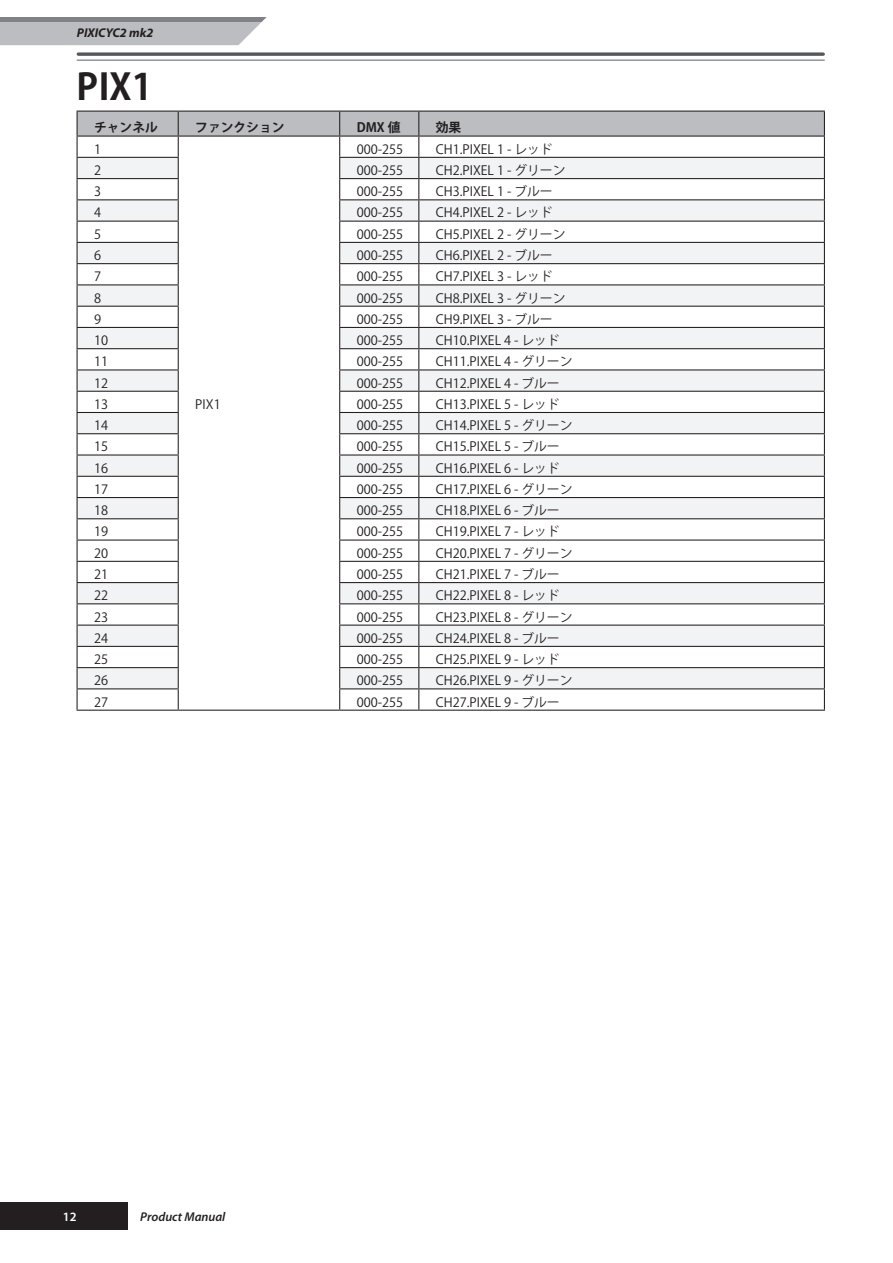
<style>
.page{position:relative;width:893px;height:1263px;background:#fff}
.page>*{position:absolute;margin:0;border:0;box-sizing:border-box;transform-origin:0 0}
.t1{font:700 36px "Koz Go Pro";color:#231f20}
.t2{font:12.75px "Koz Go Pro";color:#231f20}
.t3{font:700 12.75px "Koz Go Pro";color:#231f20}
.t4{font:italic 600 12.75px "Myriad Pro";color:#231f20}
.t5{font:italic 700 12.75px "Myriad Pro";color:#231f20}
.t6{font:600 12.75px "Myriad Pro";color:#fff}
</style>
<div class="page">
<svg style="left:0;top:17px;width:267px;height:28px"></svg>
<div style="left:0;top:1202px;width:128px;height:28px;background:#231f20"></div>
<svg style="left:78px;top:52px;width:745px;height:4px"></svg>
<hr style="left:77px;top:60px;width:747px;height:1px;background:#808285">
<hr style="left:77px;top:710px;width:101px;height:1px;background:#231f20">
<hr style="left:178px;top:710px;width:162px;height:1px;background:#231f20">
<hr style="left:340px;top:710px;width:79px;height:1px;background:#231f20">
<hr style="left:419px;top:710px;width:406px;height:1px;background:#231f20">
<svg style="left:77px;top:111px;width:748px;height:599px"></svg>
<hr style="left:419px;top:688px;width:406px;height:1px;background:#231f20">
<p class="t5" style="left:77px;top:26px;width:78px">PIXICYC2 mk2</p>
<h1 class="t1" style="left:77px;top:63px;width:77px">PIX1</h1>
<p class="t3" style="left:94px;top:120px;width:65px">チャンネル</p>
<p class="t3" style="left:195px;top:120px;width:91px">ファンクション</p>
<p class="t3" style="left:357px;top:120px;width:45px">DMX 値</p>
<p class="t3" style="left:436px;top:120px;width:27px">効果</p>
<p class="t2" style="left:94px;top:141px;width:9px">1</p>
<p class="t2" style="left:357px;top:141px;width:48px">000-255</p>
<p class="t2" style="left:436px;top:141px;width:118px">CH1.PIXEL 1 - レッド</p>
<p class="t2" style="left:94px;top:162px;width:9px">2</p>
<p class="t2" style="left:357px;top:162px;width:48px">000-255</p>
<p class="t2" style="left:436px;top:162px;width:131px">CH2.PIXEL 1 - グリーン</p>
<p class="t2" style="left:94px;top:183px;width:9px">3</p>
<p class="t2" style="left:357px;top:183px;width:48px">000-255</p>
<p class="t2" style="left:436px;top:183px;width:118px">CH3.PIXEL 1 - ブルー</p>
<p class="t2" style="left:94px;top:205px;width:9px">4</p>
<p class="t2" style="left:357px;top:205px;width:48px">000-255</p>
<p class="t2" style="left:436px;top:205px;width:118px">CH4.PIXEL 2 - レッド</p>
<p class="t2" style="left:94px;top:226px;width:9px">5</p>
<p class="t2" style="left:357px;top:226px;width:48px">000-255</p>
<p class="t2" style="left:436px;top:226px;width:131px">CH5.PIXEL 2 - グリーン</p>
<p class="t2" style="left:94px;top:247px;width:9px">6</p>
<p class="t2" style="left:357px;top:247px;width:48px">000-255</p>
<p class="t2" style="left:436px;top:247px;width:118px">CH6.PIXEL 2 - ブルー</p>
<p class="t2" style="left:94px;top:268px;width:9px">7</p>
<p class="t2" style="left:357px;top:268px;width:48px">000-255</p>
<p class="t2" style="left:436px;top:268px;width:118px">CH7.PIXEL 3 - レッド</p>
<p class="t2" style="left:94px;top:290px;width:9px">8</p>
<p class="t2" style="left:357px;top:290px;width:48px">000-255</p>
<p class="t2" style="left:436px;top:290px;width:131px">CH8.PIXEL 3 - グリーン</p>
<p class="t2" style="left:94px;top:311px;width:9px">9</p>
<p class="t2" style="left:357px;top:311px;width:48px">000-255</p>
<p class="t2" style="left:436px;top:311px;width:118px">CH9.PIXEL 3 - ブルー</p>
<p class="t2" style="left:94px;top:332px;width:16px">10</p>
<p class="t2" style="left:357px;top:332px;width:48px">000-255</p>
<p class="t2" style="left:436px;top:332px;width:125px">CH10.PIXEL 4 - レッド</p>
<p class="t2" style="left:94px;top:353px;width:16px">11</p>
<p class="t2" style="left:357px;top:353px;width:48px">000-255</p>
<p class="t2" style="left:436px;top:353px;width:138px">CH11.PIXEL 4 - グリーン</p>
<p class="t2" style="left:94px;top:375px;width:16px">12</p>
<p class="t2" style="left:357px;top:375px;width:48px">000-255</p>
<p class="t2" style="left:436px;top:375px;width:125px">CH12.PIXEL 4 - ブルー</p>
<p class="t2" style="left:94px;top:396px;width:16px">13</p>
<p class="t2" style="left:357px;top:396px;width:48px">000-255</p>
<p class="t2" style="left:436px;top:396px;width:125px">CH13.PIXEL 5 - レッド</p>
<p class="t2" style="left:94px;top:417px;width:16px">14</p>
<p class="t2" style="left:357px;top:417px;width:48px">000-255</p>
<p class="t2" style="left:436px;top:417px;width:138px">CH14.PIXEL 5 - グリーン</p>
<p class="t2" style="left:94px;top:438px;width:16px">15</p>
<p class="t2" style="left:357px;top:438px;width:48px">000-255</p>
<p class="t2" style="left:436px;top:438px;width:125px">CH15.PIXEL 5 - ブルー</p>
<p class="t2" style="left:94px;top:460px;width:16px">16</p>
<p class="t2" style="left:357px;top:460px;width:48px">000-255</p>
<p class="t2" style="left:436px;top:460px;width:125px">CH16.PIXEL 6 - レッド</p>
<p class="t2" style="left:94px;top:481px;width:16px">17</p>
<p class="t2" style="left:357px;top:481px;width:48px">000-255</p>
<p class="t2" style="left:436px;top:481px;width:138px">CH17.PIXEL 6 - グリーン</p>
<p class="t2" style="left:94px;top:502px;width:16px">18</p>
<p class="t2" style="left:357px;top:502px;width:48px">000-255</p>
<p class="t2" style="left:436px;top:502px;width:125px">CH18.PIXEL 6 - ブルー</p>
<p class="t2" style="left:94px;top:523px;width:16px">19</p>
<p class="t2" style="left:357px;top:523px;width:48px">000-255</p>
<p class="t2" style="left:436px;top:523px;width:125px">CH19.PIXEL 7 - レッド</p>
<p class="t2" style="left:94px;top:545px;width:16px">20</p>
<p class="t2" style="left:357px;top:545px;width:48px">000-255</p>
<p class="t2" style="left:436px;top:545px;width:138px">CH20.PIXEL 7 - グリーン</p>
<p class="t2" style="left:94px;top:566px;width:16px">21</p>
<p class="t2" style="left:357px;top:566px;width:48px">000-255</p>
<p class="t2" style="left:436px;top:566px;width:125px">CH21.PIXEL 7 - ブルー</p>
<p class="t2" style="left:94px;top:587px;width:16px">22</p>
<p class="t2" style="left:357px;top:587px;width:48px">000-255</p>
<p class="t2" style="left:436px;top:587px;width:125px">CH22.PIXEL 8 - レッド</p>
<p class="t2" style="left:94px;top:609px;width:16px">23</p>
<p class="t2" style="left:357px;top:609px;width:48px">000-255</p>
<p class="t2" style="left:436px;top:609px;width:138px">CH23.PIXEL 8 - グリーン</p>
<p class="t2" style="left:94px;top:630px;width:16px">24</p>
<p class="t2" style="left:357px;top:630px;width:48px">000-255</p>
<p class="t2" style="left:436px;top:630px;width:125px">CH24.PIXEL 8 - ブルー</p>
<p class="t2" style="left:94px;top:651px;width:16px">25</p>
<p class="t2" style="left:357px;top:651px;width:48px">000-255</p>
<p class="t2" style="left:436px;top:651px;width:125px">CH25.PIXEL 9 - レッド</p>
<p class="t2" style="left:94px;top:672px;width:16px">26</p>
<p class="t2" style="left:357px;top:672px;width:48px">000-255</p>
<p class="t2" style="left:436px;top:672px;width:138px">CH26.PIXEL 9 - グリーン</p>
<p class="t2" style="left:94px;top:694px;width:16px">27</p>
<p class="t2" style="left:357px;top:694px;width:48px">000-255</p>
<p class="t2" style="left:436px;top:694px;width:125px">CH27.PIXEL 9 - ブルー</p>
<p class="t2" style="left:195px;top:396px;width:27px">PIX1</p>
<p class="t6" style="left:63px;top:1209px;width:15px">12</p>
<p class="t4" style="left:140px;top:1209px;width:87px">Product Manual</p>
</div>
